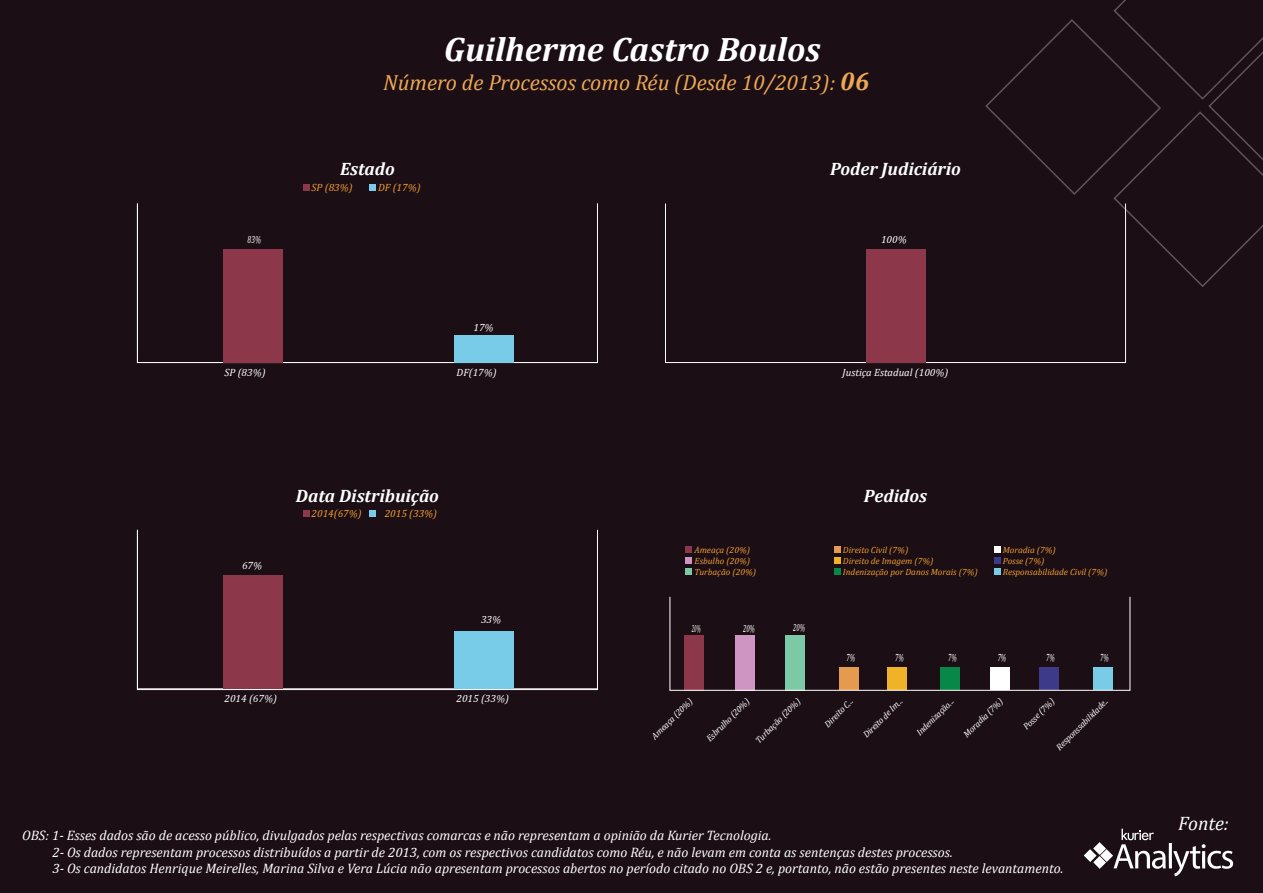
<style>
.page{position:relative;width:1263px;height:893px;background:#fff}
.page>*{position:absolute;margin:0;border:0;box-sizing:border-box;transform-origin:0 0}
.t1{font:italic 700 34.05px "Cambria";color:#fff}
.t2{font:italic 22.05px "Cambria";color:#eda856}
.t3{font:italic 19.5px "Cambria";letter-spacing:-.005em;color:#fff}
.t4{font:italic 700 18px "Cambria";color:#fff}
.t5{font:italic 13.8px/16.5px "Cambria";color:#fff}
.t6{font:italic 10.5px "Cambria";color:#fff}
.t7{font:italic 10.5px "Cambria";color:#f19e34}
.t8{font:italic 10.5px "Cambria";color:#fff;scale:.6 1}
.t9{font:italic 10.5px "Cambria";color:#fff;scale:.44 1}
.t10{font:italic 10.5px "Cambria";color:#fff;scale:.67 1}
.t11{font:italic 9px/10.8px "Cambria";color:#f19e34}
.t12{font:italic 9px "Cambria";color:#fff}
.s1{font-weight:700;font-size:25.5px}
</style>
<div class="page">
<div style="left:0;top:1px;width:1263px;height:892px;background:#1b0e14"></div>
<div style="left:665px;top:203px;width:461px;height:160px;border:1px solid #fff"></div>
<div style="left:867px;top:249px;width:59px;height:114px;background:#8d384a"></div>
<div style="left:684px;top:635px;width:19px;height:55px;background:#8d384a"></div>
<svg style="left:1084px;top:829px;width:149px;height:47px"></svg>
<div style="left:735px;top:635px;width:19px;height:55px;background:#cf95c2"></div>
<div style="left:786px;top:635px;width:19px;height:55px;background:#7cc9a6"></div>
<div style="left:839px;top:667px;width:19px;height:23px;background:#e49a4f"></div>
<div style="left:888px;top:667px;width:19px;height:23px;background:#f0b327"></div>
<div style="left:940px;top:667px;width:20px;height:23px;background:#078849"></div>
<div style="left:990px;top:667px;width:19px;height:23px;background:#fff"></div>
<div style="left:1040px;top:667px;width:19px;height:23px;background:#3d3b89"></div>
<div style="left:1094px;top:667px;width:19px;height:23px;background:#79cce7"></div>
<div style="left:669px;top:596px;width:461px;height:95px;border:1px solid #fff"></div>
<div style="left:685px;top:546px;width:6px;height:7px;background:#8d384a"></div>
<div style="left:685px;top:557px;width:6px;height:7px;background:#cf95c2"></div>
<div style="left:685px;top:568px;width:6px;height:7px;background:#7cc9a6"></div>
<div style="left:834px;top:546px;width:7px;height:7px;background:#e49a4f"></div>
<div style="left:834px;top:557px;width:7px;height:7px;background:#f0b327"></div>
<div style="left:834px;top:568px;width:7px;height:6px;background:#078849"></div>
<div style="left:994px;top:546px;width:6px;height:7px;background:#fff"></div>
<div style="left:994px;top:557px;width:6px;height:7px;background:#3d3b89"></div>
<div style="left:994px;top:568px;width:6px;height:7px;background:#79cce7"></div>
<svg style="left:985px;top:0;width:278px;height:287px"></svg>
<div style="left:137px;top:203px;width:461px;height:160px;border:1px solid #fff"></div>
<div style="left:223px;top:249px;width:59px;height:114px;background:#8d384a"></div>
<div style="left:454px;top:335px;width:59px;height:28px;background:#79cce7"></div>
<div style="left:303px;top:184px;width:7px;height:7px;background:#8d384a"></div>
<div style="left:370px;top:184px;width:6px;height:7px;background:#79cce7"></div>
<div style="left:223px;top:575px;width:59px;height:114px;background:#8d384a"></div>
<div style="left:454px;top:631px;width:59px;height:58px;background:#79cce7"></div>
<div style="left:303px;top:510px;width:7px;height:7px;background:#8d384a"></div>
<div style="left:370px;top:510px;width:6px;height:7px;background:#79cce7"></div>
<h1 class="t1" style="left:444px;top:25px;width:378px">Guilherme Castro Boulos</h1>
<h2 class="t2" style="left:383px;top:67px;width:488px">Número de Processos como Réu (Desde 10/2013): <span class="s1">06</span></h2>
<h3 class="t4" style="left:340px;top:156px;width:56px">Estado</h3>
<h3 class="t4" style="left:830px;top:156px;width:132px">Poder Judiciário</h3>
<p class="t10" style="left:248px;top:232px;width:22px">83%</p>
<p class="t7" style="left:312px;top:180px;width:43px">SP (83%)</p>
<p class="t7" style="left:378px;top:180px;width:44px">DF (17%)</p>
<p class="t6" style="left:473px;top:320px;width:22px">17%</p>
<p class="t6" style="left:225px;top:365px;width:43px">SP (83%)</p>
<p class="t6" style="left:456px;top:365px;width:42px">DF(17%)</p>
<p class="t6" style="left:881px;top:232px;width:27px">100%</p>
<p class="t6" style="left:842px;top:365px;width:107px">Justiça Estadual (100%)</p>
<h3 class="t4" style="left:296px;top:483px;width:145px">Data Distribuição</h3>
<h3 class="t4" style="left:864px;top:483px;width:65px">Pedidos</h3>
<p class="t6" style="left:242px;top:558px;width:22px">67%</p>
<p class="t7" style="left:312px;top:506px;width:52px">2014(67%)</p>
<p class="t7" style="left:385px;top:506px;width:54px">2015 (33%)</p>
<p class="t6" style="left:481px;top:612px;width:22px">33%</p>
<p class="t6" style="left:224px;top:691px;width:54px">2014 (67%)</p>
<p class="t6" style="left:456px;top:691px;width:54px">2015 (33%)</p>
<p class="t11" style="left:694px;top:544px;width:63px">Ameaça (20%)<br>Esbulho (20%)<br>Turbação (20%)</p>
<p class="t11" style="left:843px;top:544px;width:136px">Direito Civil (7%)<br>Direito de Imagem (7%)<br>Indenização por Danos Morais (7%)</p>
<p class="t11" style="left:1003px;top:544px;width:106px">Moradia (7%)<br>Posse (7%)<br>Responsabilidade Civil (7%)</p>
<p class="t9" style="left:692px;top:621px;width:22px">20%</p>
<p class="t8" style="left:743px;top:621px;width:21px">20%</p>
<p class="t8" style="left:793px;top:620px;width:21px">20%</p>
<p class="t8" style="left:846px;top:650px;width:16px">7%</p>
<p class="t8" style="left:895px;top:650px;width:16px">7%</p>
<p class="t8" style="left:948px;top:650px;width:16px">7%</p>
<p class="t8" style="left:998px;top:650px;width:16px">7%</p>
<p class="t8" style="left:1046px;top:650px;width:16px">7%</p>
<p class="t8" style="left:1100px;top:650px;width:16px">7%</p>
<p class="t12" style="left:648px;top:733px;width:55px;rotate:-45deg">Ameaça (20%)</p>
<p class="t12" style="left:703px;top:736px;width:59px;rotate:-45deg">Esbrulho (20%)</p>
<p class="t12" style="left:752px;top:737px;width:61px;rotate:-45deg">Turbação (20%)</p>
<p class="t12" style="left:821px;top:721px;width:38px;rotate:-45deg">Direito C...</p>
<p class="t12" style="left:860px;top:732px;width:53px;rotate:-45deg">Direito de Im...</p>
<p class="t12" style="left:913px;top:730px;width:50px;rotate:-45deg">Indenização...</p>
<p class="t12" style="left:960px;top:731px;width:53px;rotate:-45deg">Moradia (7%)</p>
<p class="t12" style="left:1020px;top:723px;width:41px;rotate:-45deg">Posse (7%)</p>
<p class="t12" style="left:1053px;top:744px;width:70px;rotate:-45deg">Responssabilidade..</p>
<p class="t5" style="left:52px;top:827px;width:1012px;text-indent:-30px">OBS: 1- Esses dados são de acesso público, divulgados pelas respectivas comarcas e não representam a opinião da Kurier Tecnologia.<br>2- Os dados representam processos distribuídos a partir de 2013, com os respectivos candidatos como Réu, e não levam em conta as sentenças destes processos.<br>3- Os candidatos Henrique Meirelles, Marina Silva e Vera Lúcia não apresentam processos abertos no período citado no OBS 2 e, portanto, não estão presentes neste levantamento.</p>
<h3 class="t3" style="left:1178px;top:809px;width:52px">Fonte:</h3>
</div>
